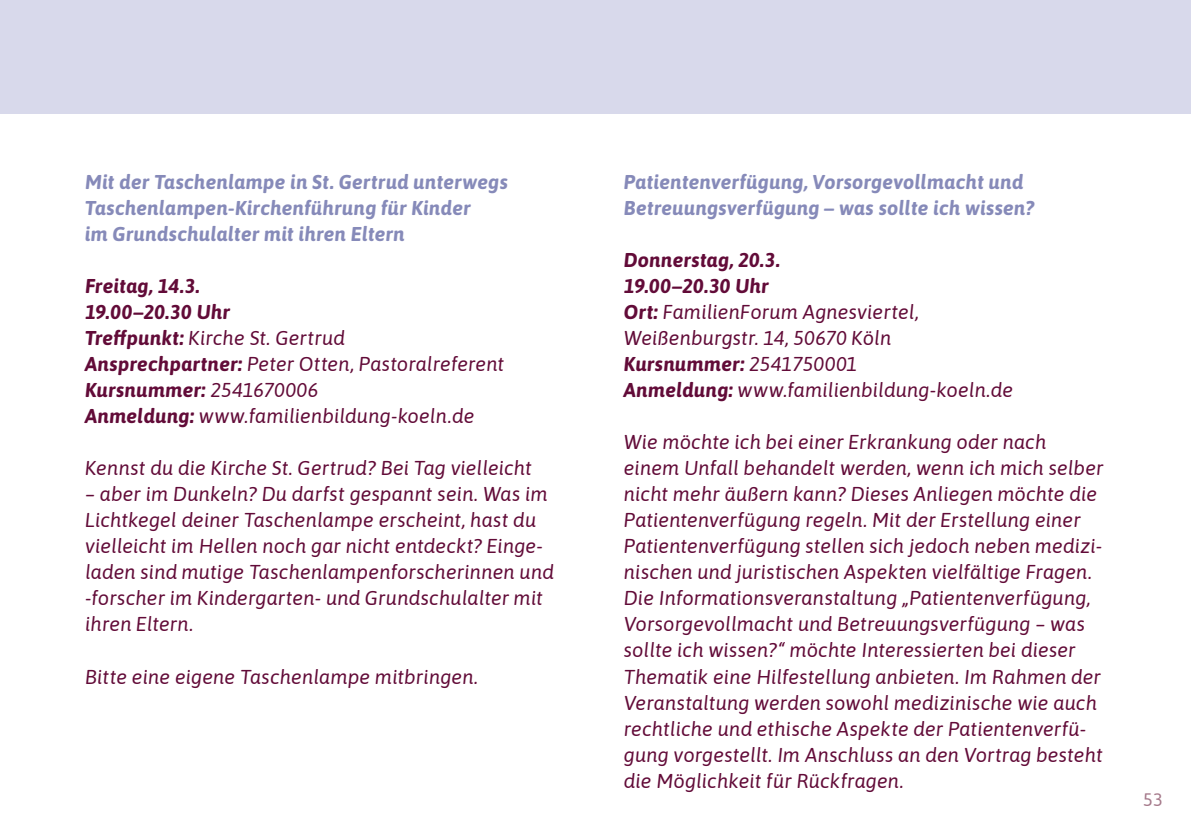
<style>
.page{position:relative;width:1191px;height:840px;background:#fff}
.page>*{position:absolute;margin:0;border:0;box-sizing:border-box;transform-origin:0 0}
.t1{font:italic 20px/26px "Asap";letter-spacing:.005em;color:#620b38}
.t2{font:italic 700 20px/26px "Asap";letter-spacing:.015em;color:#868ab9}
.t3{font:18px "Asap";color:#a5798a}
.s1{font-weight:700}
</style>
<div class="page">
<div style="left:0;top:0;width:1191px;height:113px;background:#d8d9eb"></div>
<p class="t2" style="left:85px;top:168px;width:424px">Mit der Taschenlampe in St. Gertrud unterwegs<br>Taschenlampen-Kirchenführung für Kinder<br>im Grundschulalter mit ihren Eltern</p>
<p class="t1" style="left:85px;top:272px;width:421px"><span class="s1">Freitag, 14.3.<br>19.00–20.30 Uhr<br>Treffpunkt:</span> Kirche St. Gertrud<br><span class="s1">Ansprechpartner:</span> Peter Otten, Pastoralreferent<br><span class="s1">Kursnummer:</span> 2541670006<br><span class="s1">Anmeldung:</span> www.familienbildung-koeln.de</p>
<p class="t1" style="left:85px;top:454px;width:448px">Kennst du die Kirche St. Gertrud? Bei Tag vielleicht</p>
<p class="t1" style="left:85px;top:480px;width:470px">– aber im Dunkeln? Du darfst gespannt sein. Was im Lichtkegel deiner Taschenlampe erscheint, hast du vielleicht im Hellen noch gar nicht entdeckt? Einge&shy;laden sind mutige Taschenlampenforscherinnen und -forscher im Kindergarten- und Grundschulalter mit ihren Eltern.</p>
<p class="t1" style="left:85px;top:662px;width:395px">Bitte eine eigene Taschenlampe mitbringen.</p>
<p class="t2" style="left:624px;top:168px;width:412px">Patientenverfügung, Vorsorgevollmacht und<br>Betreuungsverfügung – was sollte ich wissen?</p>
<p class="t1" style="left:624px;top:246px;width:391px"><span class="s1">Donnerstag, 20.3.<br>19.00–20.30 Uhr<br>Ort:</span> FamilienForum Agnesviertel,<br>Weißenburgstr. 14, 50670 Köln<br><span class="s1">Kursnummer:</span> 2541750001<br><span class="s1">Anmeldung:</span> www.familienbildung-koeln.de</p>
<p class="t1" style="left:624px;top:428px;width:481px">Wie möchte ich bei einer Erkrankung oder nach einem Unfall behandelt werden, wenn ich mich selber nicht mehr äußern kann? Dieses Anliegen möchte die Patientenverfügung regeln. Mit der Erstellung einer Patientenverfügung stellen sich jedoch neben medizi&shy;nischen und juristischen Aspekten vielfältige Fragen.<br>Die Informationsveranstaltung „Patientenverfügung, Vorsorgevollmacht und Betreuungsverfügung – was sollte ich wissen?“ möchte Interessierten bei dieser Thematik eine Hilfestellung anbieten. Im Rahmen der Veranstaltung werden sowohl medizinische wie auch rechtliche und ethische Aspekte der Patientenverfü&shy;gung vorgestellt. Im Anschluss an den Vortrag besteht die Möglichkeit für Rückfragen.</p>
<p class="t3" style="left:1143px;top:786px;width:21px">53</p>
</div>
